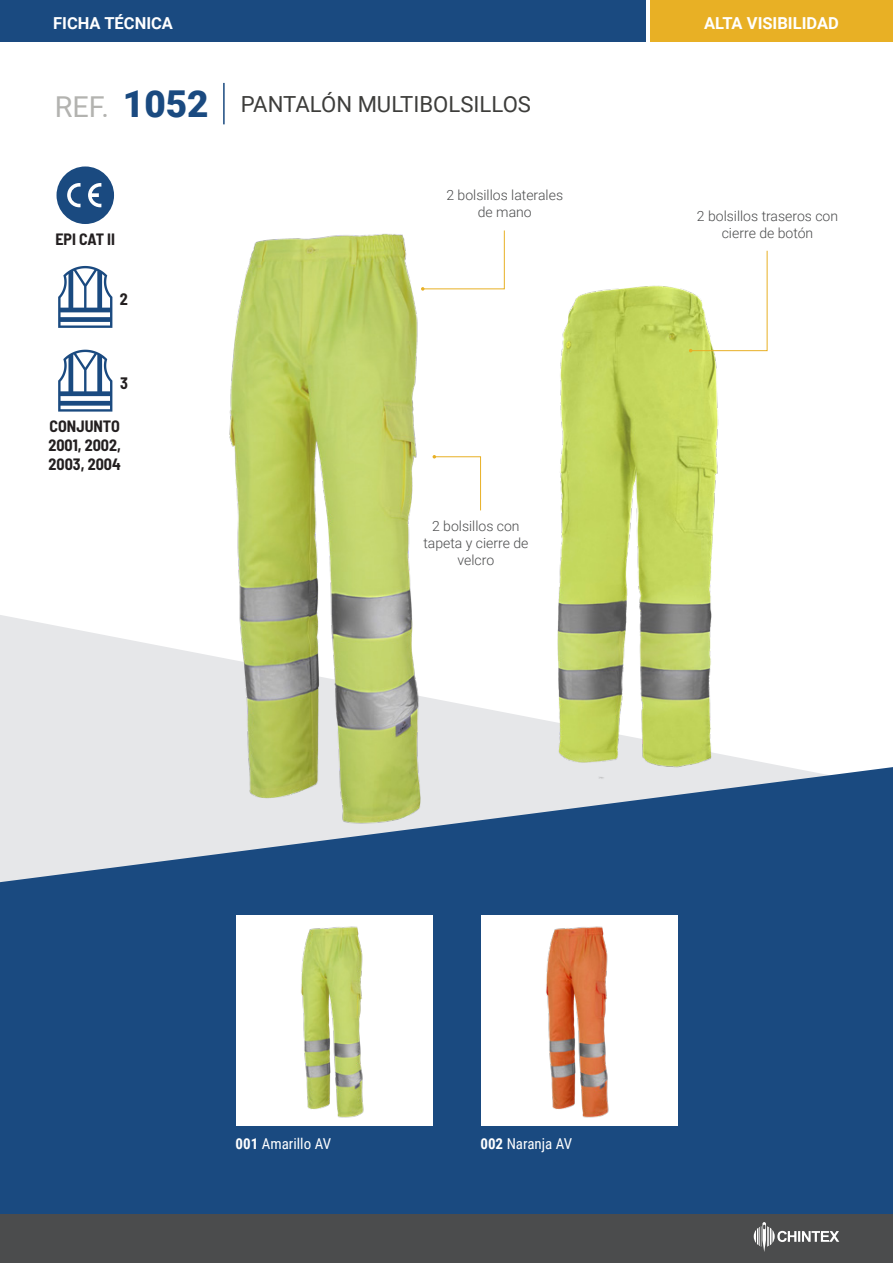
<style>
.page{position:relative;width:893px;height:1263px;background:#fff}
.page>*{position:absolute;margin:0;border:0;box-sizing:border-box;transform-origin:0 0}
.t1{font:22.2px "Roboto";color:#3d3d3b}
.t2{font:700 16.5px "Roboto";color:#fff}
.t3{font:700 semi-condensed 16.2px "Barlow";color:#231f20}
.t4{font:700 semi-condensed 16.05px/19.2px "Barlow";color:#231f20;text-align:justify}
.t5{font:15px "Roboto Condensed";color:#fff}
.t6{font:300 13.95px/16.8px "Roboto";color:#4b4c4d;text-align:center}
.s1{font-size:28.8px;color:#b3b3b0}
.s2{font-weight:900;font-size:37.05px;color:#1a4a80}
.s3{font-weight:700}
</style>
<div class="page">
<svg style="left:0;top:615px;width:551px;height:150px;fill:#e6e7e9"></svg>
<svg style="left:0;top:765px;width:893px;height:449px;background:#315b8b"></svg>
<div style="left:0;top:0;width:645px;height:42px;background:#1a4a80"></div>
<div style="left:0;top:1214px;width:893px;height:49px;background:#4b4c4d"></div>
<div style="left:650px;top:0;width:243px;height:42px;background:#e8b025"></div>
<svg style="left:754px;top:1222px;width:85px;height:30px"></svg>
<hr style="left:223px;top:83px;width:2px;height:41px;background:#1a4a80">
<img style="left:551px;top:285px;width:255px;height:495px">
<img style="left:192px;top:233px;width:245px;height:599px">
<svg style="left:421px;top:230px;width:84px;height:61px"></svg>
<svg style="left:689px;top:250px;width:79px;height:102px"></svg>
<svg style="left:433px;top:455px;width:48px;height:56px"></svg>
<div style="left:236px;top:915px;width:197px;height:211px;background:#fff"></div>
<div style="left:481px;top:915px;width:196px;height:211px;background:#fff"></div>
<img style="left:301px;top:926px;width:63px;height:192px">
<img style="left:546px;top:926px;width:63px;height:192px">
<svg style="left:57px;top:166px;width:57px;height:58px"></svg>
<svg style="left:58px;top:266px;width:54px;height:62px"></svg>
<svg style="left:58px;top:350px;width:54px;height:62px"></svg>
<p class="t2" style="left:53px;top:11px;width:121px">FICHA TÉCNICA</p>
<p class="t2" style="left:704px;top:11px;width:136px">ALTA VISIBILIDAD</p>
<h1 class="t1" style="left:55px;top:89px;width:478px"><span class="s1">REF.</span> <span class="s2">1052</span> PANTALÓN MULTIBOLSILLOS</h1>
<p class="t4" style="left:55px;top:229px;width:61px">EPI CAT II</p>
<p class="t3" style="left:120px;top:287px;width:10px">2</p>
<p class="t3" style="left:120px;top:371px;width:9px">3</p>
<p class="t4" style="left:48px;top:415px;width:74px">CONJUNTO 2001, 2002, 2003, 2004</p>
<p class="t6" style="left:446px;top:187px;width:118px">2 bolsillos laterales de mano</p>
<p class="t6" style="left:423px;top:517px;width:107px">2 bolsillos con tapeta y cierre de velcro</p>
<p class="t6" style="left:697px;top:207px;width:143px">2 bolsillos traseros con cierre de botón</p>
<p class="t5" style="left:236px;top:1133px;width:97px"><span class="s3">001</span> Amarillo AV</p>
<p class="t5" style="left:480px;top:1133px;width:93px"><span class="s3">002</span> Naranja AV</p>
</div>
